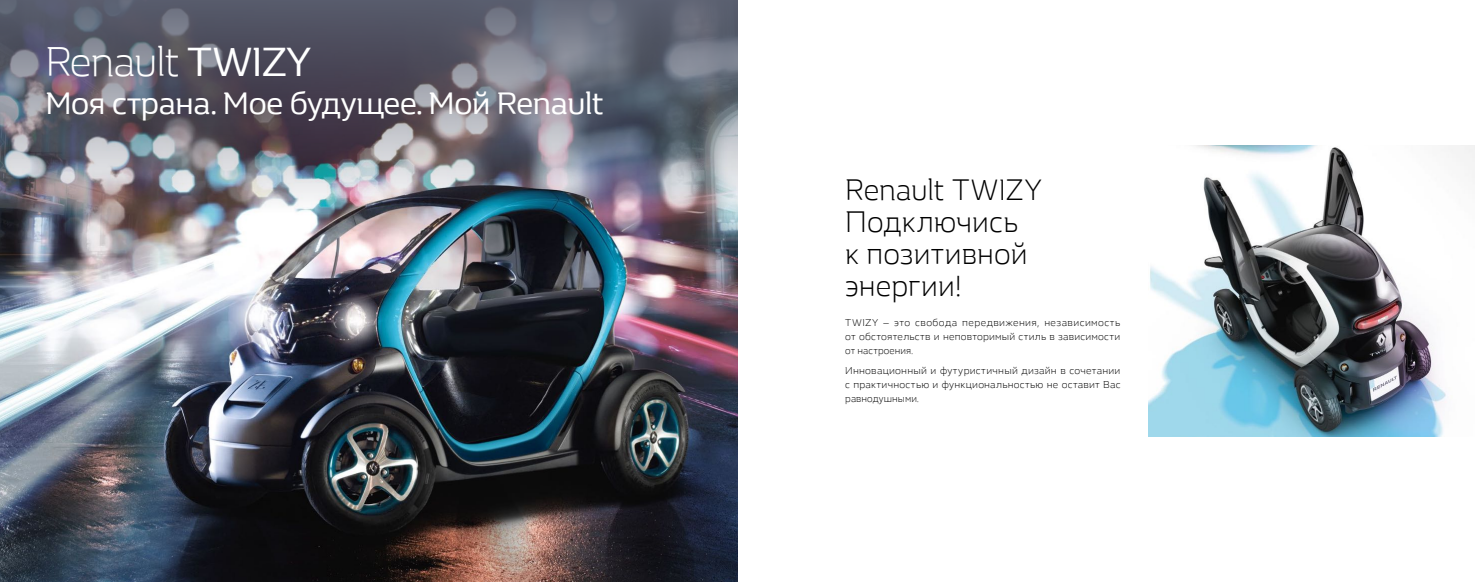
<style>
.page{position:relative;width:1475px;height:582px;background:#fff}
.page>*{position:absolute;margin:0;border:0;box-sizing:border-box;transform-origin:0 0}
.t1{font:300 42px "Renault Life";letter-spacing:-.025em;color:#fff}
.t2{font:32px "Renault Life";letter-spacing:-.01em;color:#fff}
.t3{font:300 30px/32px "Renault Life";color:#000}
.t4{font:300 10px/14px "Renault Life";letter-spacing:.015em;color:#000;text-align:justify;scale:1.05 1}
.s1{font-weight:400}
</style>
<div class="page">
<img style="left:0;top:213px;width:737px;height:368px">
<img style="left:0;top:0;width:737px;height:213px">
<img style="left:1148px;top:145px;width:326px;height:291px">
<h1 class="t1" style="left:45px;top:33px;width:267px">Renault <span class="s1">TWIZY</span></h1>
<h2 class="t2" style="left:45px;top:82px;width:560px">Моя страна. Мое будущее. Мой Renault</h2>
<h3 class="t3" style="left:845px;top:172px;width:198px">Renault TWIZY<br>Подключись<br>к позитивной энергии!</h3>
<p class="t4" style="left:845px;top:315px;width:263px">TWIZY – это свобода передвижения, независимость от обстоятельств и неповторимый стиль в зависимости от настроения.</p>
<p class="t4" style="left:845px;top:363px;width:263px">Инновационный и футуристичный дизайн в сочетании с практичностью и функциональностью не оставит Вас равнодушными.</p>
</div>
